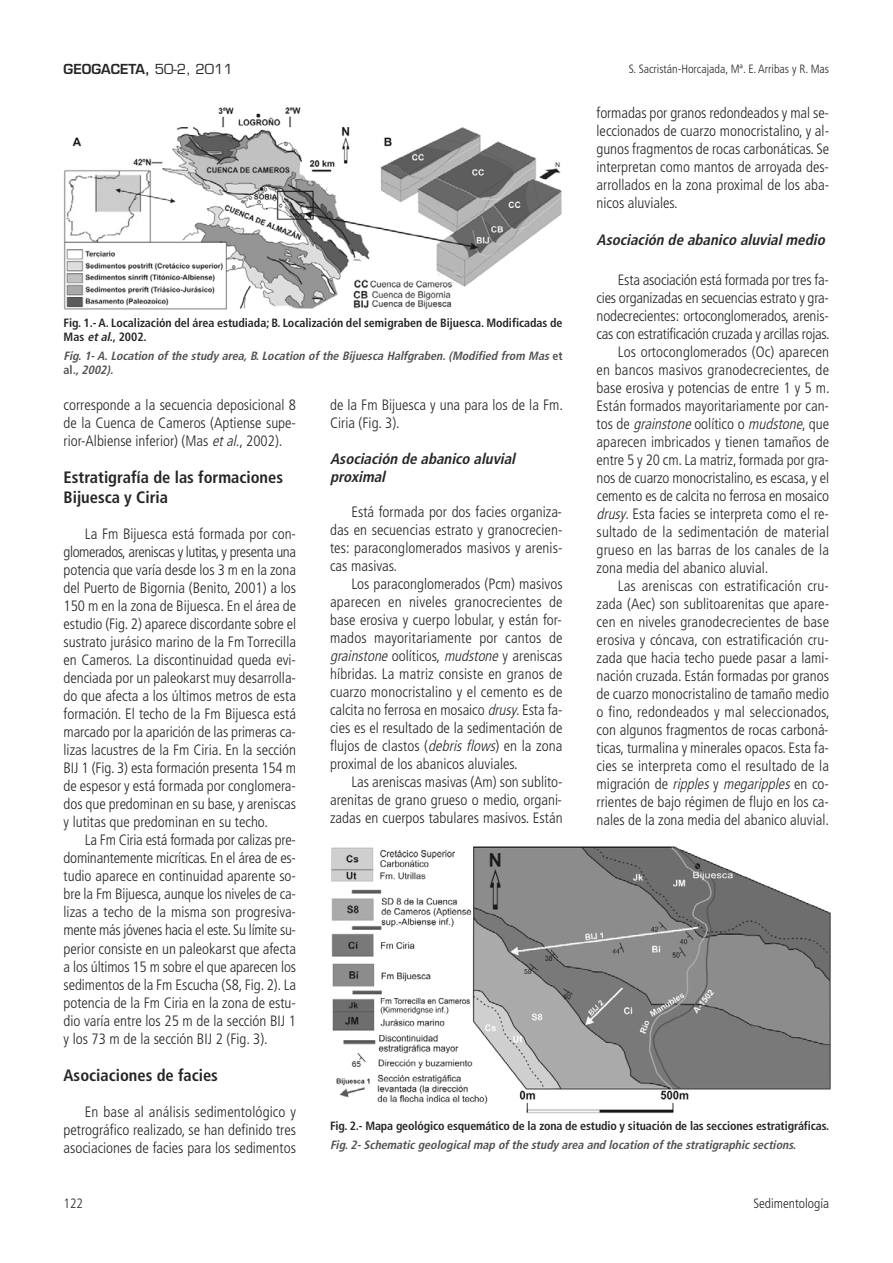
<style>
.page{position:relative;width:893px;height:1263px;background:#fff}
.page>*{position:absolute;margin:0;border:0;box-sizing:border-box;transform-origin:0 0}
.t1{font:700 condensed 16.5px/19.5px "Frutiger";color:#262626}
.t2{font:300 condensed 15px/18px "Frutiger";color:#262626;text-align:justify}
.t3{font:italic 700 condensed 15px/18px "Frutiger";color:#262626}
.t4{font:300 condensed 15px "Frutiger";letter-spacing:-.02em;color:#262626}
.t5{font:italic 300 condensed 15px "Frutiger";color:#262626}
.t6{font:600 13.5px "Eurostile";color:#262626}
.t7{font:300 condensed 13.5px "Frutiger";color:#262626}
.t8{font:700 condensed 12px/14.4px "Frutiger";letter-spacing:-.005em;color:#262626}
.t9{font:italic 700 condensed 12px/14.4px "Frutiger";color:#515151}
.t10{font:300 condensed 12px "Frutiger";color:#262626}
.s1{font-weight:400}
.s2{font-style:italic}
.s3{font-style:normal}
</style>
<div class="page">
<img style="left:64px;top:107px;width:498px;height:202px">
<img style="left:331px;top:846px;width:500px;height:267px">
<p class="t6" style="left:64px;top:64px;width:171px">GEOGACETA, <span class="s1">50-2, 2011</span></p>
<p class="t10" style="left:629px;top:64px;width:202px">S. Sacristán-Horcajada, Mª. E. Arribas y R. Mas</p>
<p class="t2" style="left:596px;top:105px;width:234px">formadas por granos redondeados y mal se&shy;leccionados de cuarzo monocristalino, y al&shy;gunos fragmentos de rocas carbonáticas. Se interpretan como mantos de arroyada des&shy;arrollados en la zona proximal de los aba&shy;nicos aluviales.</p>
<p class="t3" style="left:596px;top:232px;width:233px">Asociación de abanico aluvialmedio</p>
<p class="t2" style="left:618px;top:272px;width:213px">Esta asociación está formada por tres fa-</p>
<p class="t2" style="left:596px;top:290px;width:234px">cies organizadas en secuencias estrato y gra-</p>
<p class="t2" style="left:596px;top:308px;width:234px">nodecrecientes: ortoconglomerados, arenis-</p>
<p class="t4" style="left:596px;top:328px;width:234px">cas con estratificación cruzada y arcillas rojas.</p>
<p class="t2" style="left:618px;top:344px;width:213px">Los ortoconglomerados (Oc) aparecen</p>
<p class="t2" style="left:596px;top:362px;width:234px">en bancos masivos granodecrecientes, de</p>
<p class="t2" style="left:596px;top:380px;width:235px">base erosiva y potencias de entre 1 y 5 m.</p>
<p class="t2" style="left:596px;top:398px;width:234px">Están formados mayoritariamente por can-</p>
<p class="t2" style="left:596px;top:416px;width:234px">t o s d e <span class="s2">grainstone</span> o o l ít i c o o <span class="s2">mudstone</span>, q u e</p>
<p class="t2" style="left:596px;top:434px;width:234px">aparecen imbricados y tienen tamaños de</p>
<p class="t2" style="left:596px;top:452px;width:234px">entre 5 y 20 cm. La matriz, formada por gra-</p>
<p class="t2" style="left:596px;top:470px;width:234px">nos de cuarzo monocristalino, es escasa, y el</p>
<p class="t2" style="left:596px;top:488px;width:234px">cemento es de calcita no ferrosa en mosaico</p>
<p class="t2" style="left:596px;top:506px;width:234px"><span class="s2">drusy</span>. Esta facies se interpreta como el re-</p>
<p class="t2" style="left:596px;top:524px;width:234px">sultado de la sedimentación de material</p>
<p class="t2" style="left:596px;top:542px;width:234px">grueso en las barras de los canales de la</p>
<p class="t2" style="left:596px;top:560px;width:173px">zona media del abanico aluvial.</p>
<p class="t2" style="left:618px;top:578px;width:213px">Las areniscas con estratificación cru-</p>
<p class="t2" style="left:596px;top:596px;width:234px">zada (Aec) son sublitoarenitas que apare-</p>
<p class="t2" style="left:596px;top:614px;width:234px">cen en niveles granodecrecientes de base</p>
<p class="t2" style="left:596px;top:632px;width:234px">erosiva y cóncava, con estratificación cru-</p>
<p class="t2" style="left:596px;top:650px;width:234px">zada que hacia techo puede pasar a lami-</p>
<p class="t2" style="left:596px;top:668px;width:234px">nación cruzada. Están formadas por granos</p>
<p class="t2" style="left:596px;top:686px;width:234px">de cuarzo monocristalino de tamaño medio</p>
<p class="t2" style="left:596px;top:704px;width:235px">o fino, redondeados y mal seleccionados,</p>
<p class="t2" style="left:596px;top:722px;width:233px">con algunos fragmentos de rocas carboná-</p>
<p class="t2" style="left:596px;top:740px;width:234px">ticas, turmalina y minerales opacos. Esta fa-</p>
<p class="t2" style="left:596px;top:758px;width:234px">cies se interpreta como el resultado de la</p>
<p class="t5" style="left:596px;top:778px;width:234px"><span class="s3">m i g r a c i ó n d e</span> ripples <span class="s3">y</span> megaripples <span class="s3">e n c o -</span></p>
<p class="t2" style="left:596px;top:794px;width:234px">rrientes de bajo régimen de flujo en los ca-</p>
<p class="t2" style="left:596px;top:812px;width:234px">nales de la zona media del abanico aluvial.</p>
<p class="t8" style="left:64px;top:317px;width:500px">Fig. 1.- A. Localización del área estudiada; B. Localización del semigraben de Bijuesca. Modificadas de<br>Mas <span class="s2">etal</span>., 2002.</p>
<p class="t9" style="left:64px;top:350px;width:500px">Fig.1-A.Location of the study area,B.Location of the Bijuesca Halfgraben.(Modified from Mas <span class="s3">e t a l</span> .,2002).</p>
<p class="t2" style="left:64px;top:397px;width:234px">corresponde a la secuencia deposicional 8 de la Cuenca de Cameros (Aptiense supe&shy;rior-Albiense inferior) (Mas <span class="s2">etal</span>., 2002).</p>
<p class="t1" style="left:64px;top:469px;width:221px">Estratigrafía de las formaciones<br>Bijuesca y Ciria</p>
<p class="t2" style="left:64px;top:526px;width:234px;text-indent:21px">La Fm Bijuesca está formada por con&shy;glomerados, areniscas y lutitas, y presenta una potencia que varía desde los 3 m en la zona del Puerto de Bigornia (Benito, 2001) a los 150 m en la zona de Bijuesca. En el área de estudio (Fig. 2) aparece discordante sobre el sustrato jurásico marino de la Fm Torrecilla en Cameros. La discontinuidad queda evi&shy;denciada por un paleokarst muy desarrolla&shy;do que afecta a los últimos metros de esta formación. El techo de la Fm Bijuesca está marcado por la aparición de las primeras ca&shy;lizas lacustres de la Fm Ciria. En la sección BIJ 1 (Fig. 3) esta formación presenta 154 m de espesor y está formada por conglomera&shy;dos que predominan en su base, y areniscas y lutitas que predominan en su techo.</p>
<p class="t2" style="left:64px;top:832px;width:234px;text-indent:21px">La Fm Ciria está formada por calizas pre&shy;dominantemente micríticas. En el área de es&shy;tudio aparece en continuidad aparente so&shy;bre la Fm Bijuesca, aunque los niveles de ca&shy;lizas a techo de la misma son progresiva&shy;mente más jóvenes hacia el este. Su límite su&shy;perior consiste en un paleokarst que afecta a los últimos 15 m sobre el que aparecen los sedimentos de la Fm Escucha (S8, Fig. 2). La potencia de la Fm Ciria en la zona de estu&shy;dio varía entre los 25 m de la sección BIJ 1 y los 73 m de la sección BIJ 2 (Fig. 3).</p>
<p class="t1" style="left:64px;top:1067px;width:156px">Asociaciones de facies</p>
<p class="t2" style="left:64px;top:1104px;width:234px;text-indent:21px">En base al análisis sedimentológico y petrográfico realizado, se han definido tres asociaciones de facies para los sedimentos</p>
<p class="t2" style="left:330px;top:397px;width:234px">de la Fm Bijuesca y una para los de la Fm.<br>Ciria (Fig. 3).</p>
<p class="t3" style="left:330px;top:451px;width:190px">Asociación de abanico aluvial proximal</p>
<p class="t2" style="left:330px;top:504px;width:234px;text-indent:21px">Está formada por dos facies organiza&shy;das en secuencias estrato y granocrecien&shy;tes: paraconglomerados masivos y arenis&shy;cas masivas.</p>
<p class="t2" style="left:330px;top:576px;width:234px;text-indent:21px">Los paraconglomerados (Pcm) masivos aparecen en niveles granocrecientes de base erosiva y cuerpo lobular, y están for&shy;mados mayoritariamente por cantos de <span class="s2">grainstone</span>oolíticos, <span class="s2">mudstone</span>y areniscas híbridas. La matriz consiste en granos de cuarzo monocristalino y el cemento es de calcita no ferrosa en mosaico <span class="s2">drusy</span>. Esta fa&shy;cies es el resultado de la sedimentación de flujos de clastos (<span class="s2">debris flows</span>) en la zona proximal de los abanicos aluviales.</p>
<p class="t2" style="left:330px;top:774px;width:234px;text-indent:21px">Las areniscas masivas (Am) son sublito&shy;arenitas de grano grueso o medio, organi&shy;zadas en cuerpos tabulares masivos. Están</p>
<p class="t8" style="left:330px;top:1120px;width:500px">Fig. 2.- Mapa geológico esquemático de la zona de estudio y situación de las secciones estratigráficas.</p>
<p class="t9" style="left:330px;top:1139px;width:470px">Fig.2-Schematic geologicalmap of the study area and location of the stratigraphic sections.</p>
<p class="t7" style="left:64px;top:1198px;width:21px">122</p>
<p class="t7" style="left:753px;top:1198px;width:77px">Sedimentología</p>
</div>
